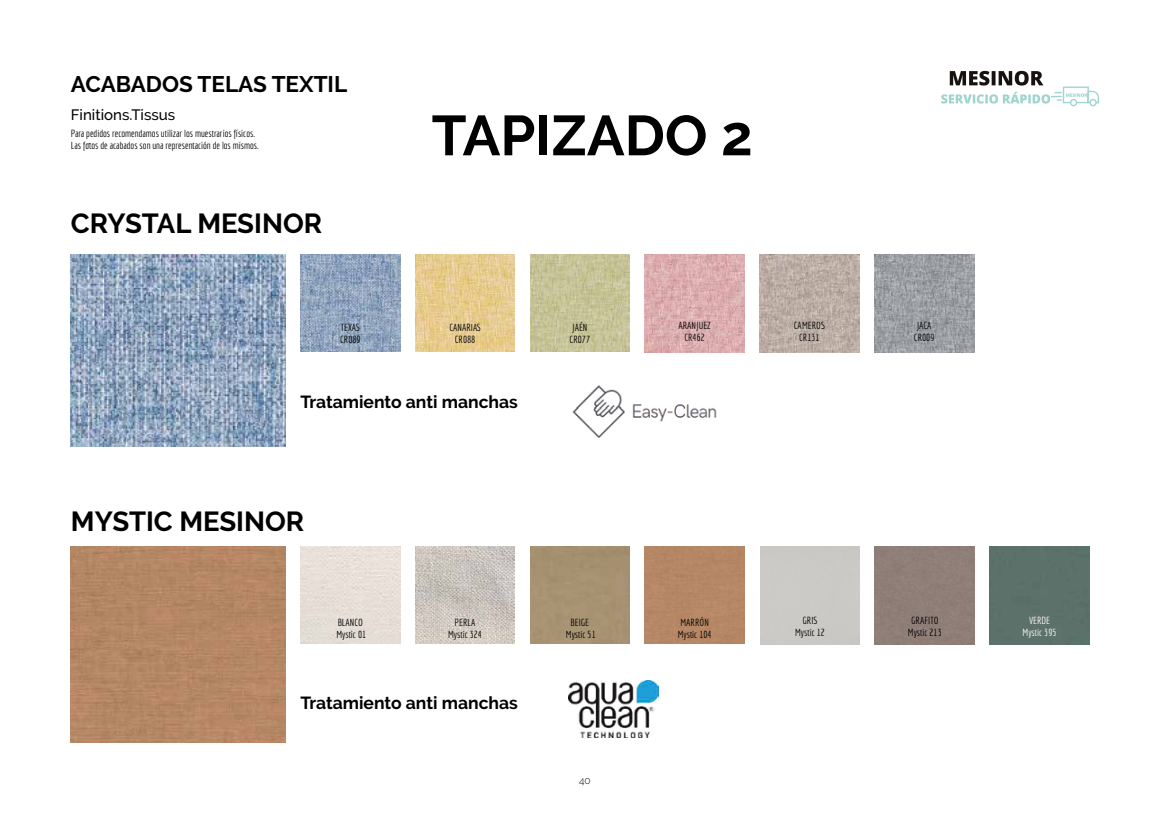
<style>
.page{position:relative;width:1170px;height:815px;background:#fff}
.page>*{position:absolute;margin:0;border:0;box-sizing:border-box;transform-origin:0 0}
.t1{font:700 56.25px "Raleway";color:#000}
.t2{font:700 27.5px "Raleway";color:#000}
.t3{font:700 22.5px "Raleway";color:#000}
.t4{font:700 17.5px "Raleway";color:#000}
.t5{font:500 15px "Raleway";color:#000}
.t6{font:10px/12px "Economica";color:#000;text-align:center}
.t7{font:10px/12px "Economica";color:#fff;text-align:center}
.t8{font:300 10px "Raleway";color:#000}
</style>
<div class="page">
<svg style="left:941px;top:71px;width:157px;height:35px"></svg>
<img style="left:71px;top:254px;width:214px;height:193px">
<img style="left:300px;top:254px;width:100px;height:97px">
<img style="left:415px;top:254px;width:100px;height:97px">
<img style="left:530px;top:254px;width:99px;height:97px">
<img style="left:644px;top:254px;width:100px;height:99px">
<img style="left:759px;top:254px;width:100px;height:99px">
<img style="left:874px;top:254px;width:100px;height:99px">
<img style="left:572px;top:385px;width:145px;height:53px">
<img style="left:71px;top:547px;width:214px;height:196px">
<img style="left:300px;top:546px;width:100px;height:97px">
<img style="left:415px;top:546px;width:100px;height:97px">
<div style="left:530px;top:546px;width:99px;height:97px;background:#a69271"></div>
<div style="left:644px;top:546px;width:100px;height:97px;background:#b68765"></div>
<div style="left:989px;top:546px;width:100px;height:99px;background:#5c716a"></div>
<img style="left:568px;top:680px;width:90px;height:57px">
<h3 class="t3" style="left:71px;top:71px;width:278px">ACABADOS TELAS TEXTIL</h3>
<h3 class="t5" style="left:71px;top:106px;width:106px">Finitions.Tissus</h3>
<p class="t6" style="left:71px;top:127px;width:190px;text-align:left">Para pedidos recomendamos utilizar los muestrarios físicos.<br>Las fotos de acabados son una representación de los mismos.</p>
<h2 class="t2" style="left:71px;top:208px;width:253px">CRYSTAL MESINOR</h2>
<h1 class="t1" style="left:431px;top:103px;width:322px">TAPIZADO 2</h1>
<p class="t6" style="left:340px;top:321px;width:22px;text-align:left">TEXAS<br>CR089</p>
<p class="t6" style="left:678px;top:319px;width:34px">ARANJUEZ<br>CR462</p>
<p class="t6" style="left:449px;top:321px;width:33px">CANARIAS<br>CR088</p>
<p class="t6" style="left:793px;top:319px;width:33px">CAMEROS<br>CR131</p>
<p class="t6" style="left:569px;top:321px;width:22px;text-align:left">JAÉN<br>CR077</p>
<p class="t6" style="left:913px;top:319px;width:22px;text-align:left">JACA<br>CR009</p>
<h3 class="t4" style="left:300px;top:392px;width:219px">Tratamiento anti manchas</h3>
<h2 class="t2" style="left:71px;top:505px;width:235px">MYSTIC MESINOR</h2>
<p class="t6" style="left:336px;top:616px;width:31px;text-align:left">BLANCO<br>Mystic 01</p>
<p class="t6" style="left:448px;top:616px;width:35px">PERLA<br>Mystic 324</p>
<p class="t6" style="left:795px;top:614px;width:31px">GRIS<br>Mystic 12</p>
<p class="t6" style="left:566px;top:616px;width:31px">BEIGE<br>Mystic 51</p>
<p class="t6" style="left:907px;top:614px;width:35px">GRAFITO<br>Mystic 213</p>
<p class="t6" style="left:677px;top:616px;width:35px;text-align:left">MARRÓN<br>Mystic 104</p>
<p class="t7" style="left:1022px;top:614px;width:35px">VERDE<br>Mystic 395</p>
<h3 class="t4" style="left:300px;top:693px;width:219px">Tratamiento anti manchas</h3>
<p class="t8" style="left:579px;top:775px;width:13px">40</p>
</div>
